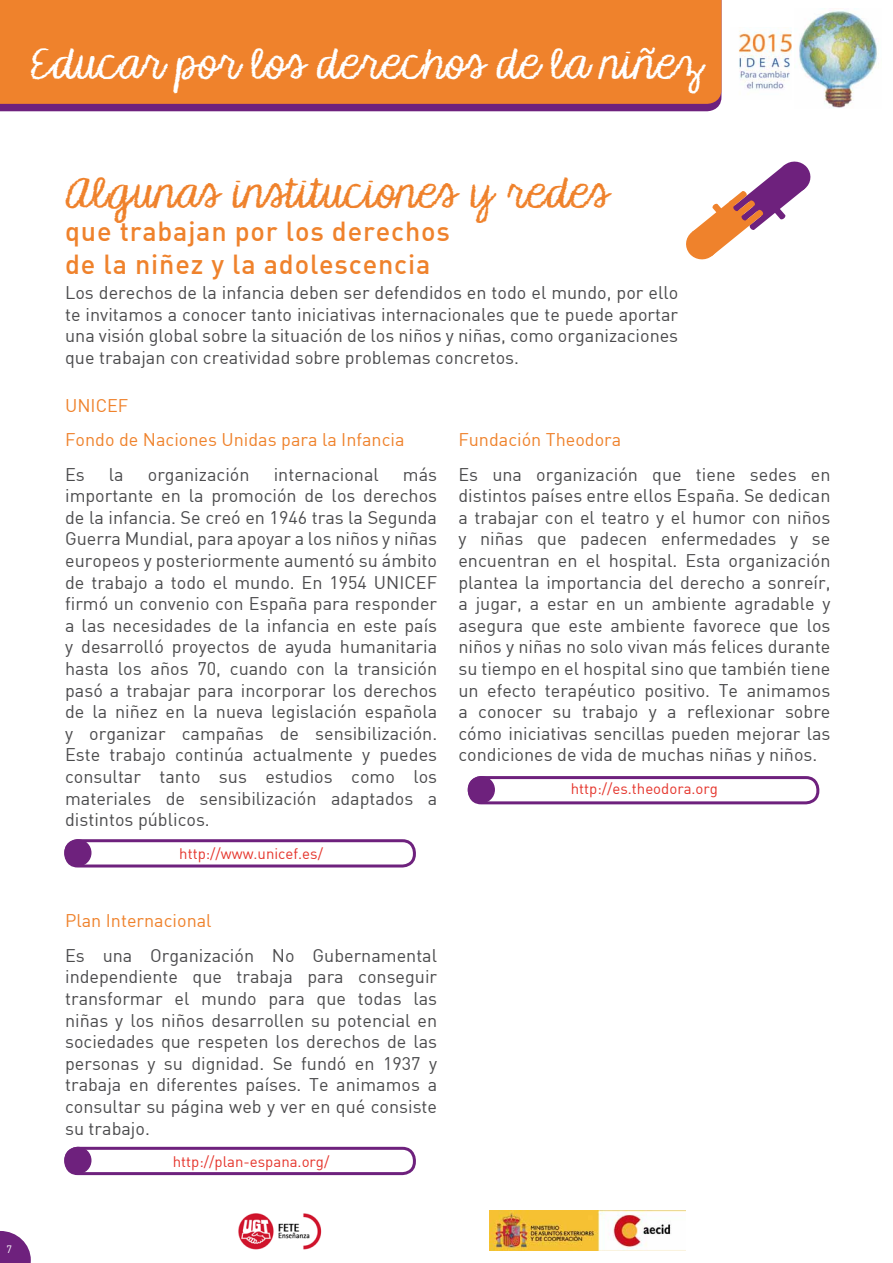
<style>
.page{position:relative;width:893px;height:1263px;background:#fff}
.page>*{position:absolute;margin:0;border:0;box-sizing:border-box;transform-origin:0 0}
.t1{font:40.5px "KG Makes You Stronger";letter-spacing:.04em;color:#fff}
.t2{font:40.5px "KG Makes You Stronger";letter-spacing:.03em;color:#ef822c}
.t3{font:27px/33px "DIN Medium Alternate";letter-spacing:.03em;color:#ef822c}
.t4{font:18px/21.6px "DIN";color:#4b4b4d;text-align:justify}
.t5{font:18px/34.3px "DIN";color:#ef822c}
.t6{font:15px "DIN";color:#e5352c}
.t7{font:10.5px "DIN";color:#fff}
</style>
<div class="page">
<div style="left:0;top:104px;width:720px;height:7px;background:#6e217d"></div>
<div style="left:0;top:0;width:721px;height:104px;background:#ef822c"></div>
<img style="left:489px;top:1211px;width:196px;height:40px">
<img style="left:238px;top:1213px;width:84px;height:37px">
<svg style="left:0;top:1231px;width:31px;height:32px"></svg>
<img style="left:799px;top:11px;width:78px;height:97px">
<img style="left:738px;top:31px;width:54px;height:58px">
<div style="left:64px;top:839px;width:352px;height:28px;border:3px solid #6e217d;border-radius:12px"></div>
<div style="left:65px;top:840px;width:26px;height:26px;background:#6e217d;border-radius:50%"></div>
<div style="left:64px;top:839px;width:27px;height:27px;border:2px solid #6e217d;border-radius:50%"></div>
<div style="left:64px;top:1147px;width:352px;height:28px;border:3px solid #6e217d;border-radius:12px"></div>
<div style="left:65px;top:1147px;width:26px;height:26px;background:#6e217d;border-radius:50%"></div>
<div style="left:64px;top:1147px;width:27px;height:27px;border:2px solid #6e217d;border-radius:50%"></div>
<div style="left:468px;top:776px;width:351px;height:28px;border:3px solid #6e217d;border-radius:12px"></div>
<div style="left:468px;top:777px;width:26px;height:25px;background:#6e217d;border-radius:50%"></div>
<div style="left:468px;top:776px;width:27px;height:27px;border:2px solid #6e217d;border-radius:50%"></div>
<svg style="left:686px;top:161px;width:125px;height:99px"></svg>
<h1 class="t1" style="left:31px;top:39px;width:672px">Educar por los derechos de la niñez</h1>
<p class="t7" style="left:6px;top:1242px;width:7px">7</p>
<h1 class="t2" style="left:65px;top:168px;width:544px">Algunas instituciones y redes</h1>
<h2 class="t3" style="left:65px;top:213px;width:386px">que trabajan por los derechos de la niñez y la adolescencia</h2>
<p class="t4" style="left:65px;top:281px;width:615px">Los derechos de la infancia deben ser defendidos en todo el mundo, por ello te invitamos a conocer tanto iniciativas internacionales que te puede aportar una visión global sobre la situación de los niños y niñas, como organizaciones que trabajan con creatividad sobre problemas concretos.</p>
<p class="t5" style="left:65px;top:388px;width:341px">UNICEF<br>Fondo de Naciones Unidas para la Infancia</p>
<p class="t4" style="left:65px;top:463px;width:21px">Es</p>
<p class="t4" style="left:109px;top:463px;width:16px">la</p>
<p class="t4" style="left:148px;top:463px;width:103px">organización</p>
<p class="t4" style="left:274px;top:463px;width:107px">internacional</p>
<p class="t4" style="left:65px;top:463px;width:374px;text-indent:338px">más importante en la promoción de los derechos de la infancia. Se creó en 1946 tras la Segunda Guerra Mundial, para apoyar a los niños y niñas europeos y posteriormente aumentó su ámbito de trabajo a todo el mundo. En 1954 UNICEF firmó un convenio con España para responder a las necesidades de la infancia en este país y desarrolló proyectos de ayuda humanitaria hasta los años 70, cuando con la transición pasó a trabajar para incorporar los derechos de la niñez en la nueva legislación española y organizar campañas de sensibilización.<br>Este trabajo continúa actualmente y puedes consultar tanto sus estudios como los materiales de sensibilización adaptados a distintos públicos.</p>
<p class="t6" style="left:179px;top:844px;width:145px">http://www.unicef.es/</p>
<p class="t5" style="left:65px;top:903px;width:148px">Plan Internacional</p>
<p class="t4" style="left:65px;top:944px;width:374px">Es una Organización No Gubernamental independiente que trabaja para conseguir transformar el mundo para que todas las niñas y los niños desarrollen su potencial en sociedades que respeten los derechos de las personas y su dignidad. Se fundó en 1937 y trabaja en diferentes países. Te animamos a consultar su página web y ver en qué consiste su trabajo.</p>
<p class="t6" style="left:173px;top:1152px;width:158px">http://plan-espana.org/</p>
<p class="t5" style="left:458px;top:422px;width:164px">Fundación Theodora</p>
<p class="t4" style="left:458px;top:463px;width:374px">Es una organización que tiene sedes en distintos países entre ellos España. Se dedican a trabajar con el teatro y el humor con niños y niñas que padecen enfermedades y se encuentran en el hospital. Esta organización plantea la importancia del derecho a sonreír, a jugar, a estar en un ambiente agradable y asegura que este ambiente favorece que los niños y niñas no solo vivan más felices durante su tiempo en el hospital sino que también tiene un efecto terapéutico positivo. Te animamos a conocer su trabajo y a reflexionar sobre cómo iniciativas sencillas pueden mejorar las condiciones de vida de muchas niñas y niños.</p>
<p class="t6" style="left:571px;top:779px;width:149px">http://es.theodora.org</p>
</div>
